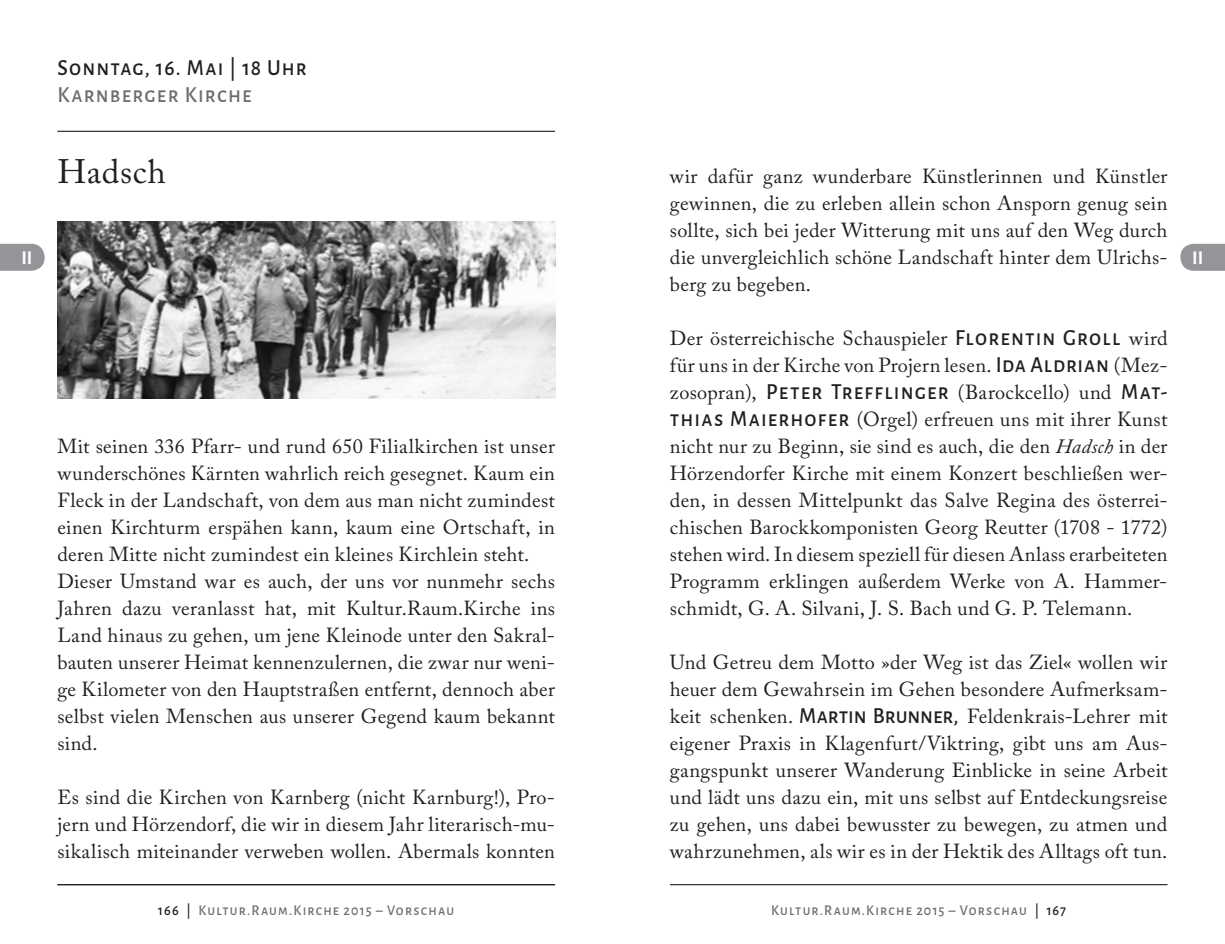
<style>
.page{position:relative;width:1225px;height:944px;background:#fff}
.page>*{position:absolute;margin:0;border:0;box-sizing:border-box;transform-origin:0 0}
.t1{font:33.75px "Adobe Caslon Pro";letter-spacing:.02em;color:#231f20}
.t2{font:500 22.5px/27px "Alegreya Sans SC";letter-spacing:.05em;color:#231f20;scale:.96 1}
.t3{font:20.25px/27px "Adobe Caslon Pro";letter-spacing:.015em;color:#231f20;text-align:justify}
.t4{font:700 19.12px "Alegreya Sans SC";color:#fff}
.t5{font:500 14.62px "Alegreya Sans SC";letter-spacing:.085em;color:#6c6d70;scale:.96 1}
.s1{color:#6c6d70}
.s2{color:#231f20}
.s3{font-family:"Alegreya Sans SC";font-weight:500;font-size:22.5px}
.s4{font-style:italic}
</style>
<div class="page">
<svg style="left:0;top:244px;width:45px;height:27px"></svg>
<hr style="left:670px;top:884px;width:497px;height:1px;background:#231f20">
<svg style="left:1180px;top:244px;width:45px;height:27px"></svg>
<hr style="left:57px;top:884px;width:498px;height:1px;background:#231f20">
<hr style="left:57px;top:131px;width:498px;height:1px;background:#231f20">
<img style="left:57px;top:221px;width:498px;height:178px">
<p class="t2" style="left:57px;top:53px;width:261px">Sonntag, 16. Mai | 18 Uhr<br><span class="s1">Karnberger Kirche</span></p>
<p class="t1" style="left:57px;top:151px;width:110px">Hadsch</p>
<p class="t4" style="left:22px;top:243px;width:13px">II</p>
<p class="t3" style="left:57px;top:432px;width:499px">Mit seinen 336 Pfarr- und rund 650 Filialkirchen ist unser wunderschönes Kärnten wahrlich reich gesegnet. Kaum ein Fleck in der Landschaft, von dem aus man nicht zumindest einen Kirchturm erspähen kann, kaum eine Ortschaft, in deren Mitte nicht zumindest ein kleines Kirchlein steht.</p>
<p class="t3" style="left:57px;top:567px;width:499px">Dieser Umstand war es auch, der uns vor nunmehr sechs Jahren dazu veranlasst hat, mit Kultur.Raum.Kirche ins Land hinaus zu gehen, um jene Kleinode unter den Sakral&shy;bauten unserer Heimat kennenzulernen, die zwar nur weni&shy;ge Kilometer von den Hauptstraßen entfernt, dennoch aber selbst vielen Menschen aus unserer Gegend kaum bekannt sind.</p>
<p class="t3" style="left:57px;top:783px;width:499px">Es sind die Kirchen von Karnberg (nicht Karnburg!), Pro&shy;jern und Hörzendorf, die wir in diesem Jahr literarisch-mu&shy;sikalisch miteinander verweben wollen. Abermals konnten</p>
<p class="t5" style="left:158px;top:900px;width:310px"><span class="s2">166 |</span> Kultur.Raum.Kirche 2015 – Vorschau</p>
<p class="t3" style="left:670px;top:162px;width:499px">wir dafür ganz wunderbare Künstlerinnen und Künstler gewinnen, die zu erleben allein schon Ansporn genug sein sollte, sich bei jeder Witterung mit uns auf den Weg durch die unvergleichlich schöne Landschaft hinter dem Ulrichs&shy;berg zu begeben.</p>
<p class="t3" style="left:670px;top:324px;width:499px">Der österreichische Schauspieler <span class="s3">Florentin Groll</span> wird für uns in der Kirche von Projern lesen. <span class="s3">Ida Aldrian</span> (Mez&shy;zosopran), <span class="s3">Peter Trefflinger</span> (Barockcello) und <span class="s3">Mat&shy;thias Maierhofer</span> (Orgel) erfreuen uns mit ihrer Kunst nicht nur zu Beginn, sie sind es auch, die den <span class="s4">Hadsch</span> in der Hörzendorfer Kirche mit einem Konzert beschließen wer&shy;den, in dessen Mittelpunkt das Salve Regina des österrei&shy;chischen Barockkomponisten Georg Reutter (1708 - 1772) stehen wird. In diesem speziell für diesen Anlass erarbeiteten Programm erklingen außerdem Werke von A. Hammer&shy;schmidt, G. A. Silvani, J. S. Bach und G. P. Telemann.</p>
<p class="t3" style="left:670px;top:648px;width:499px">Und Getreu dem Motto »der Weg ist das Ziel« wollen wir heuer dem Gewahrsein im Gehen besondere Aufmerksam&shy;keit schenken. <span class="s3">Martin Brunner,</span> Feldenkrais-Lehrer mit eigener Praxis in Klagenfurt/Viktring, gibt uns am Aus&shy;gangspunkt unserer Wanderung Einblicke in seine Arbeit und lädt uns dazu ein, mit uns selbst auf Entdeckungsreise zu gehen, uns dabei bewusster zu bewegen, zu atmen und wahrzunehmen, als wir es in der Hektik des Alltags oft tun.</p>
<p class="t5" style="left:771px;top:900px;width:309px">Kultur.Raum.Kirche 2015 – Vorschau <span class="s2">| 167</span></p>
<p class="t4" style="left:1192px;top:243px;width:13px">II</p>
</div>
